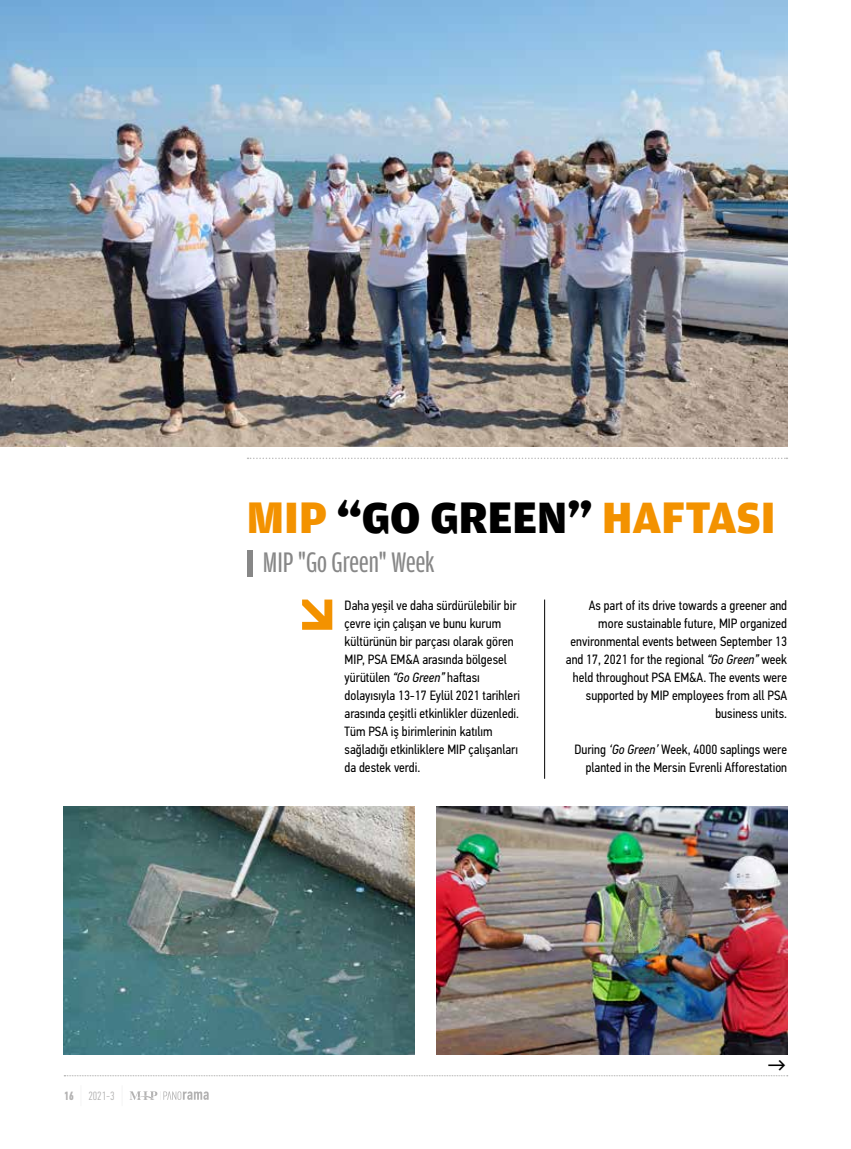
<style>
.page{position:relative;width:851px;height:1149px;background:#fff}
.page>*{position:absolute;margin:0;border:0;box-sizing:border-box;transform-origin:0 0}
.t1{font:900 46.5px "Amplitude Tr";color:#f39200}
.t2{font:30px "Amplitude Comp Tr";color:#878787}
.t3{font:24px "PFDIN Text Comp Pro";color:#000}
.t4{font:13.5px/18px "PFDIN Text Cond Pro";color:#000;text-align:right}
.t5{font:300 12px "PFDIN Text Comp Pro";color:#b3b2b2}
.s1{font-weight:700}
.s2{color:#000}
.s3{font-style:italic}
</style>
<div class="page">
<svg style="left:129px;top:1091px;width:80px;height:8px"></svg>
<svg style="left:64px;top:1075px;width:723px;height:1px"></svg>
<svg style="left:302px;top:599px;width:30px;height:30px"></svg>
<hr style="left:544px;top:599px;width:1px;height:179px;background:#000">
<img style="left:436px;top:806px;width:351px;height:248px">
<img style="left:0;top:0;width:787px;height:447px">
<svg style="left:247px;top:457px;width:540px;height:2px"></svg>
<div style="left:247px;top:550px;width:5px;height:26px;background:#878787"></div>
<img style="left:64px;top:806px;width:351px;height:248px">
<p class="t5" style="left:64px;top:1088px;width:52px"><span class="s1">16</span> 2021-3</p>
<h1 class="t1" style="left:247px;top:491px;width:530px">MIP <span class="s2">“GO GREEN”</span> HAFTASI</h1>
<h2 class="t2" style="left:263px;top:546px;width:173px">MIP "Go Green" Week</h2>
<p class="t4" style="left:344px;top:596px;width:177px;text-align:left">Daha yeşil ve daha sürdürülebilir bir çevre için çalışan ve bunu kurum kültürünün bir parçası olarak gören MIP, PSA EM&amp;A arasında bölgesel yürütülen <span class="s3">“Go Green”</span> haftası dolayısıyla 13-17 Eylül 2021 tarihleri arasında çeşitli etkinlikler düzenledi.<br>Tüm PSA iş birimlerinin katılım sağladığı etkinliklere MIP çalışanları da destek verdi.</p>
<p class="t4" style="left:566px;top:596px;width:223px">As part of its drive towards a greener and more sustainable future, MIP organized environmental events between September 13 and 17, 2021 for the regional <span class="s3">“Go Green”</span> week held throughout PSA EM&amp;A. The events were supported by MIP employees from all PSA business units.</p>
<p class="t4" style="left:574px;top:740px;width:214px">During <span class="s3">‘Go Green’</span> Week, 4000 saplings were planted in the Mersin Evrenli Afforestation</p>
<h3 class="t3" style="left:766px;top:1050px;width:22px">→</h3>
</div>
